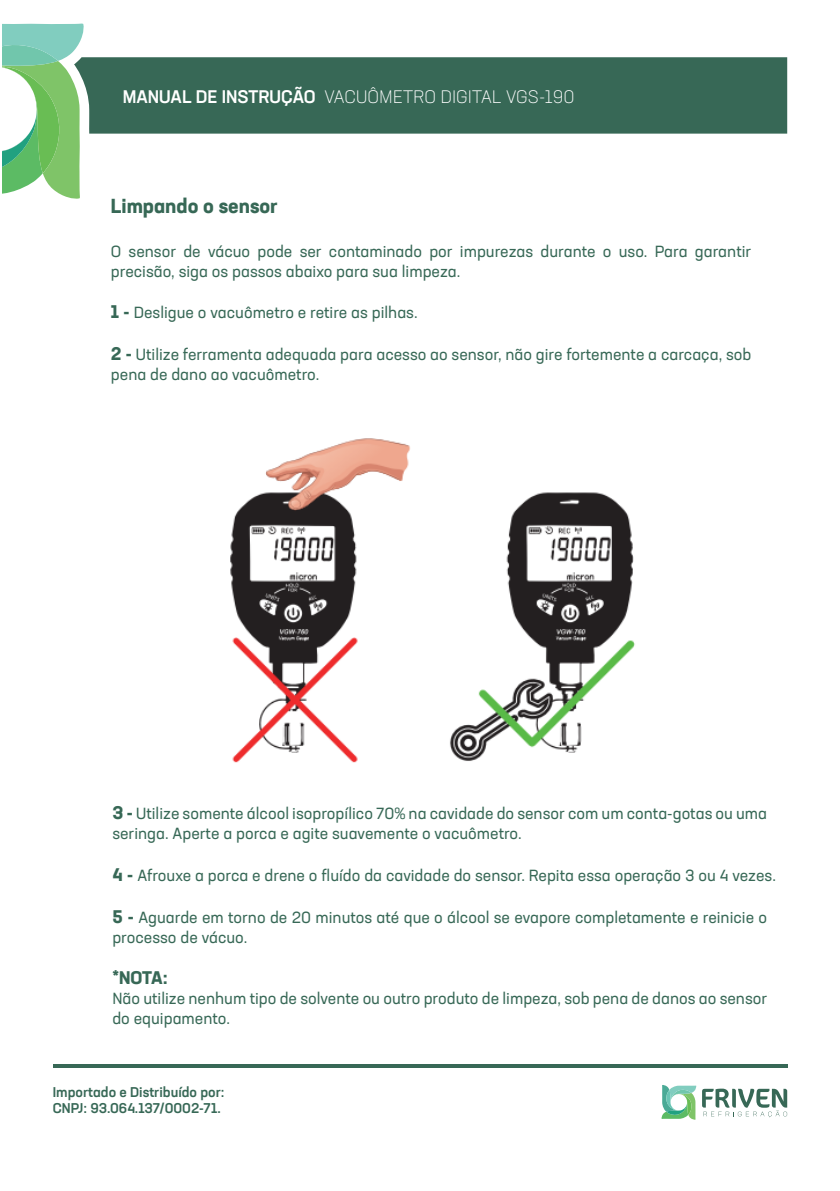
<style>
.page{position:relative;width:840px;height:1191px;background:#fff}
.page>*{position:absolute;margin:0;border:0;box-sizing:border-box;transform-origin:0 0}
.t1{font:700 20px "Neusa Next Pro";color:#376856}
.t2{font:300 18px "Neusa Next Pro";color:#fff}
.t3{font:700 18px "Neusa Next Pro";color:#376856}
.t4{font:16px/20px "Neusa Next Pro";color:#376856}
.t5{font:500 14px/16.8px "Neusa Next Pro";color:#376856}
.s1{font-weight:500}
.s2{font-weight:700;font-size:18px}
</style>
<div class="page">
<svg style="left:661px;top:1085px;width:125px;height:34px"></svg>
<hr style="left:53px;top:1064px;width:733px;height:3px;background:#376856">
<div style="left:84px;top:57px;width:702px;height:77px;background:#376856"></div>
<svg style="left:2px;top:23px;width:82px;height:176px"></svg>
<img style="left:230px;top:438px;width:405px;height:325px">
<p class="t2" style="left:123px;top:86px;width:453px"><span class="s1">MANUAL DE INSTRUÇÃO</span> VACUÔMETRO DIGITAL VGS-190</p>
<p class="t1" style="left:111px;top:193px;width:168px">Limpando o sensor</p>
<p class="t4" style="left:111px;top:241px;width:641px">O sensor de vácuo pode ser contaminado por impurezas durante o uso. Para garantir precisão, siga os passos abaixo para sua limpeza.</p>
<p class="t4" style="left:111px;top:302px;width:308px"><span class="s2">1 -</span> Desligue o vacuômetro e retire as pilhas.</p>
<p class="t4" style="left:111px;top:344px;width:641px"><span class="s2">2 -</span> Utilize ferramenta adequada para acesso ao sensor, não gire fortemente a carcaça, sob pena de dano ao vacuômetro.</p>
<p class="t4" style="left:112px;top:803px;width:656px"><span class="s2">3 -</span> Utilize somente álcool isopropílico 70% na cavidade do sensor com um conta-gotas ou uma seringa. Aperte a porca e agite suavemente o vacuômetro.</p>
<p class="t4" style="left:112px;top:865px;width:664px"><span class="s2">4 -</span> Afrouxe a porca e drene o fluído da cavidade do sensor. Repita essa operação 3 ou 4 vezes.</p>
<p class="t4" style="left:112px;top:907px;width:656px"><span class="s2">5 -</span> Aguarde em torno de 20 minutos até que o álcool se evapore completamente e reinicie o processo de vácuo.</p>
<p class="t3" style="left:112px;top:966px;width:57px">*NOTA:</p>
<p class="t4" style="left:112px;top:988px;width:656px">Não utilize nenhum tipo de solvente ou outro produto de limpeza, sob pena de danos ao sensor do equipamento.</p>
<p class="t5" style="left:53px;top:1083px;width:173px">Importado e Distribuído por:<br>CNPJ: 93.064.137/0002-71.</p>
</div>
